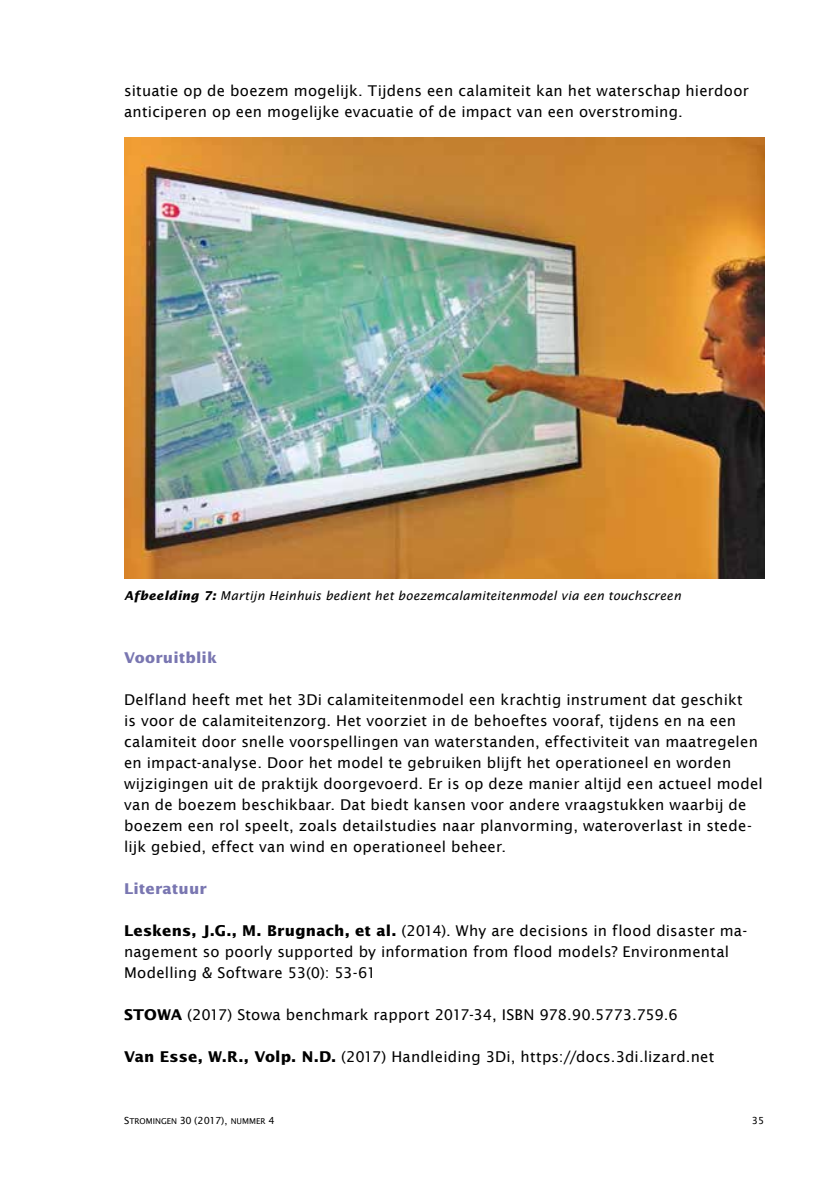
<style>
.page{position:relative;width:814px;height:1181px;background:#fff}
.page>*{position:absolute;margin:0;border:0;box-sizing:border-box;transform-origin:0 0}
.t1{font:14.88px/21px "Lucida Sans";letter-spacing:.015em;color:#000}
.t2{font:700 14.88px "Lucida Sans";letter-spacing:.01em;color:#7976b1}
.t3{font:italic 12.25px "Lucida Sans";letter-spacing:.015em;color:#000}
.t4{font:9.8px "Lucida Sans";color:#000}
.t5{font:8.05px "Lucida Sans";color:#000}
.s1{font-weight:700}
.s2{font-size:9.8px}
</style>
<div class="page">
<img style="left:124px;top:137px;width:640px;height:441px">
<p class="t1" style="left:124px;top:80px;width:626px">situatie op de boezem mogelijk. Tijdens een calamiteit kan het waterschap hierdoor anticiperen op een mogelijke evacuatie of de impact van een overstroming.</p>
<p class="t3" style="left:124px;top:588px;width:558px"><span class="s1">Afbeelding 7:</span> Martijn Heinhuis bedient het boezemcalamiteitenmodel via een touchscreen</p>
<p class="t2" style="left:124px;top:649px;width:95px">Vooruitblik</p>
<p class="t1" style="left:124px;top:689px;width:640px">Delfland heeft met het 3Di calamiteitenmodel een krachtig instrument dat geschikt<br>is voor de calamiteitenzorg. Het voorziet in de behoeftes vooraf, tijdens en na een calamiteit door snelle voorspellingen van waterstanden, effectiviteit van maatregelen en impact-analyse. Door het model te gebruiken blijft het operationeel en worden wijzigingen uit de praktijk doorgevoerd. Er is op deze manier altijd een actueel model van de boezem beschikbaar. Dat biedt kansen voor andere vraagstukken waarbij de boezem een rol speelt, zoals detailstudies naar planvorming, wateroverlast in stede&shy;lijk gebied, effect van wind en operationeel beheer.</p>
<p class="t2" style="left:124px;top:880px;width:84px">Literatuur</p>
<p class="t1" style="left:124px;top:920px;width:624px"><span class="s1">Leskens, J.G., M. Brugnach, et al.</span> (2014). Why are decisions in flood disaster ma&shy;nagement so poorly supported by information from flood models? Environmental<br>Modelling &amp; Software 53(0): 53-61</p>
<p class="t1" style="left:124px;top:1004px;width:555px"><span class="s1">STOWA</span> (2017) Stowa benchmark rapport 2017-34, ISBN 978.90.5773.759.6</p>
<p class="t1" style="left:124px;top:1046px;width:591px"><span class="s1">Van Esse, W.R., Volp. N.D.</span> (2017) Handleiding 3Di, https://docs.3di.lizard.net</p>
<p class="t5" style="left:124px;top:1116px;width:152px"><span class="s2">S</span>TROMINGEN <span class="s2">30 (2017),</span> NUMMER <span class="s2">4</span></p>
<p class="t4" style="left:752px;top:1115px;width:14px">35</p>
</div>
